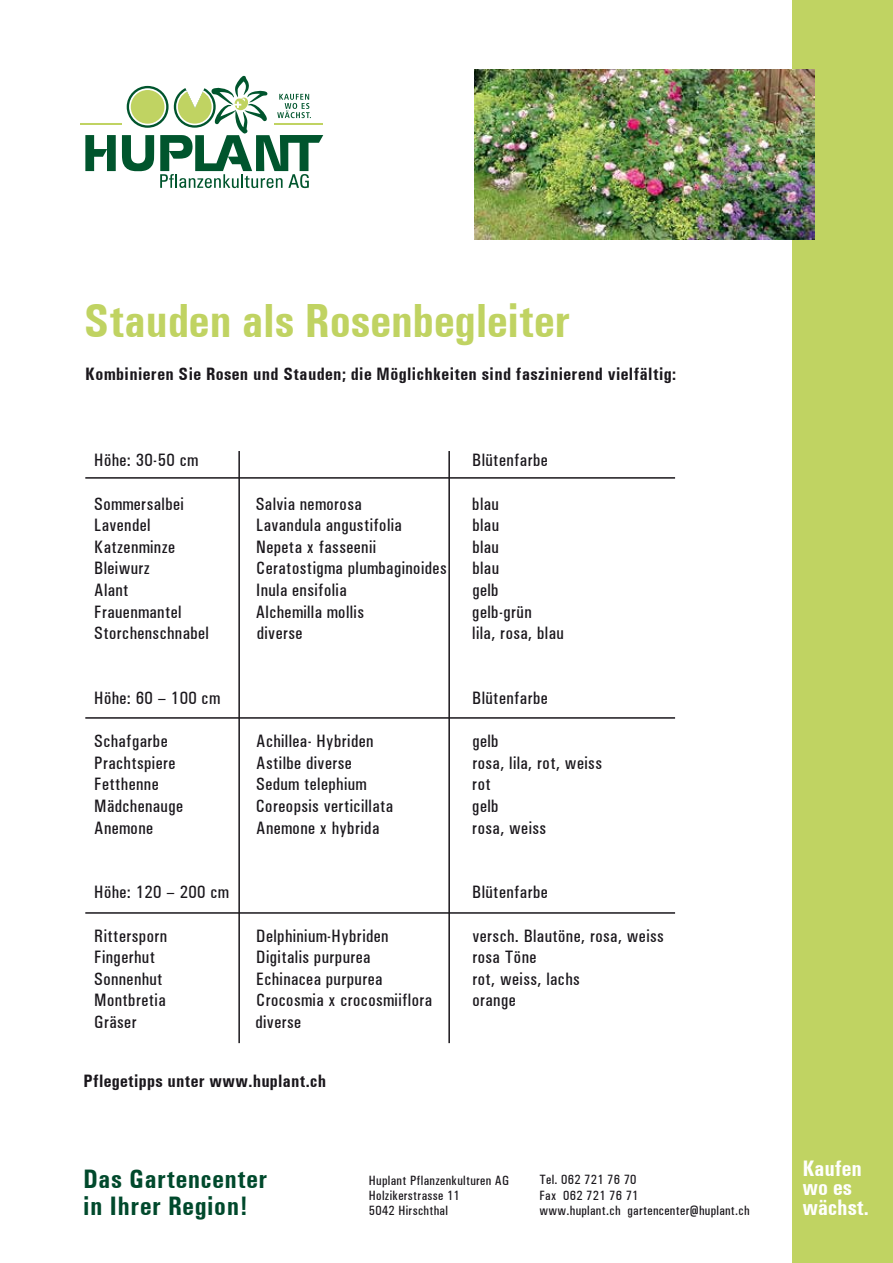
<style>
.page{position:relative;width:893px;height:1263px;background:#fff}
.page>*{position:absolute;margin:0;border:0;box-sizing:border-box;transform-origin:0 0}
.t1{font:700 condensed 48px "Univers";color:#c0d362}
.t2{font:700 condensed 26.7px/26.7px "Univers";letter-spacing:.025em;color:#00492c}
.t3{font:700 condensed 22.5px/19.5px "Univers";color:#fff}
.t4{font:500 condensed 18px "Univers";letter-spacing:.025em;color:#1a171c}
.t5{font:700 condensed 18px "Univers";letter-spacing:.025em;color:#1a171c}
.t6{font:500 condensed 13.5px/15px "Univers";letter-spacing:.025em;color:#1a171c}
</style>
<div class="page">
<div style="left:792px;top:0;width:101px;height:1263px;background:#c0d362"></div>
<div style="left:80px;top:122px;width:43px;height:3px;background:#a7a8aa;border:2px solid #fff"></div>
<hr style="left:80px;top:123px;width:42px;height:1px;background:#c0d362">
<svg style="left:84px;top:75px;width:240px;height:114px"></svg>
<img style="left:474px;top:70px;width:340px;height:169px">
<hr style="left:85px;top:912px;width:590px;height:2px;background:#1a171c">
<hr style="left:85px;top:717px;width:590px;height:2px;background:#1a171c">
<hr style="left:85px;top:477px;width:590px;height:2px;background:#1a171c">
<hr style="left:238px;top:451px;width:2px;height:592px;background:#1a171c">
<hr style="left:448px;top:451px;width:2px;height:592px;background:#1a171c">
<h1 class="t1" style="left:84px;top:292px;width:488px">Stauden als Rosenbegleiter</h1>
<p class="t5" style="left:85px;top:363px;width:592px">Kombinieren Sie Rosen und Stauden; die Möglichkeiten sind faszinierend vielfältig:</p>
<p class="t4" style="left:94px;top:450px;width:105px">Höhe: 30-50 cm</p>
<p class="t4" style="left:472px;top:450px;width:77px">Blütenfarbe</p>
<p class="t4" style="left:94px;top:493px;width:91px">Sommersalbei</p>
<p class="t4" style="left:256px;top:493px;width:107px">Salvia nemorosa</p>
<p class="t4" style="left:472px;top:493px;width:28px">blau</p>
<p class="t4" style="left:94px;top:515px;width:58px">Lavendel</p>
<p class="t4" style="left:256px;top:515px;width:147px">Lavandula angustifolia</p>
<p class="t4" style="left:472px;top:515px;width:28px">blau</p>
<p class="t4" style="left:94px;top:536px;width:82px">Katzenminze</p>
<p class="t4" style="left:256px;top:536px;width:121px">Nepeta x fasseenii</p>
<p class="t4" style="left:472px;top:536px;width:28px">blau</p>
<p class="t4" style="left:94px;top:558px;width:57px">Bleiwurz</p>
<p class="t4" style="left:256px;top:558px;width:192px">Ceratostigma plumbaginoides</p>
<p class="t4" style="left:472px;top:558px;width:28px">blau</p>
<p class="t4" style="left:94px;top:579px;width:36px">Alant</p>
<p class="t4" style="left:256px;top:579px;width:92px">Inula ensifolia</p>
<p class="t4" style="left:472px;top:579px;width:28px">gelb</p>
<p class="t4" style="left:94px;top:601px;width:89px">Frauenmantel</p>
<p class="t4" style="left:256px;top:601px;width:110px">Alchemilla mollis</p>
<p class="t4" style="left:472px;top:601px;width:61px">gelb-grün</p>
<p class="t4" style="left:94px;top:623px;width:116px">Storchenschnabel</p>
<p class="t4" style="left:257px;top:623px;width:47px">diverse</p>
<p class="t4" style="left:472px;top:623px;width:93px">lila, rosa, blau</p>
<p class="t4" style="left:94px;top:687px;width:127px">Höhe: 60 – 100 cm</p>
<p class="t4" style="left:472px;top:687px;width:77px">Blütenfarbe</p>
<p class="t4" style="left:94px;top:731px;width:75px">Schafgarbe</p>
<p class="t4" style="left:256px;top:731px;width:119px">Achillea- Hybriden</p>
<p class="t4" style="left:472px;top:731px;width:28px">gelb</p>
<p class="t4" style="left:94px;top:752px;width:83px">Prachtspiere</p>
<p class="t4" style="left:256px;top:752px;width:97px">Astilbe diverse</p>
<p class="t4" style="left:472px;top:752px;width:131px">rosa, lila, rot, weiss</p>
<p class="t4" style="left:94px;top:774px;width:66px">Fetthenne</p>
<p class="t4" style="left:256px;top:774px;width:112px">Sedum telephium</p>
<p class="t4" style="left:472px;top:774px;width:20px">rot</p>
<p class="t4" style="left:94px;top:795px;width:90px">Mädchenauge</p>
<p class="t4" style="left:256px;top:795px;width:139px">Coreopsis verticillata</p>
<p class="t4" style="left:472px;top:795px;width:28px">gelb</p>
<p class="t4" style="left:94px;top:817px;width:60px">Anemone</p>
<p class="t4" style="left:256px;top:817px;width:125px">Anemone x hybrida</p>
<p class="t4" style="left:472px;top:817px;width:75px">rosa, weiss</p>
<p class="t4" style="left:94px;top:882px;width:136px">Höhe: 120 – 200 cm</p>
<p class="t4" style="left:472px;top:882px;width:77px">Blütenfarbe</p>
<p class="t4" style="left:94px;top:925px;width:74px">Rittersporn</p>
<p class="t4" style="left:256px;top:925px;width:134px">Delphinium-Hybriden</p>
<p class="t4" style="left:472px;top:925px;width:193px">versch. Blautöne, rosa, weiss</p>
<p class="t4" style="left:94px;top:947px;width:62px">Fingerhut</p>
<p class="t4" style="left:256px;top:947px;width:116px">Digitalis purpurea</p>
<p class="t4" style="left:472px;top:947px;width:66px">rosa Töne</p>
<p class="t4" style="left:94px;top:968px;width:70px">Sonnenhut</p>
<p class="t4" style="left:256px;top:968px;width:128px">Echinacea purpurea</p>
<p class="t4" style="left:472px;top:968px;width:109px">rot, weiss, lachs</p>
<p class="t4" style="left:94px;top:990px;width:73px">Montbretia</p>
<p class="t4" style="left:256px;top:990px;width:177px">Crocosmia x crocosmiiflora</p>
<p class="t4" style="left:472px;top:990px;width:45px">orange</p>
<p class="t4" style="left:94px;top:1011px;width:44px">Gräser</p>
<p class="t4" style="left:255px;top:1011px;width:47px">diverse</p>
<p class="t5" style="left:83px;top:1070px;width:244px">Pflegetipps unter www.huplant.ch</p>
<h2 class="t2" style="left:83px;top:1165px;width:186px">Das Gartencenter in Ihrer Region!</h2>
<p class="t6" style="left:539px;top:1172px;width:212px">Tel. 062 721 76 70<br>Fax 062 721 76 71<br>www.huplant.ch gartencenter@huplant.ch</p>
<p class="t6" style="left:369px;top:1172px;width:142px">Huplant Pflanzenkulturen AG<br>Holzikerstrasse 11<br>5042 Hirschthal</p>
<p class="t3" style="left:802px;top:1158px;width:68px">Kaufen wo es wächst.</p>
</div>
